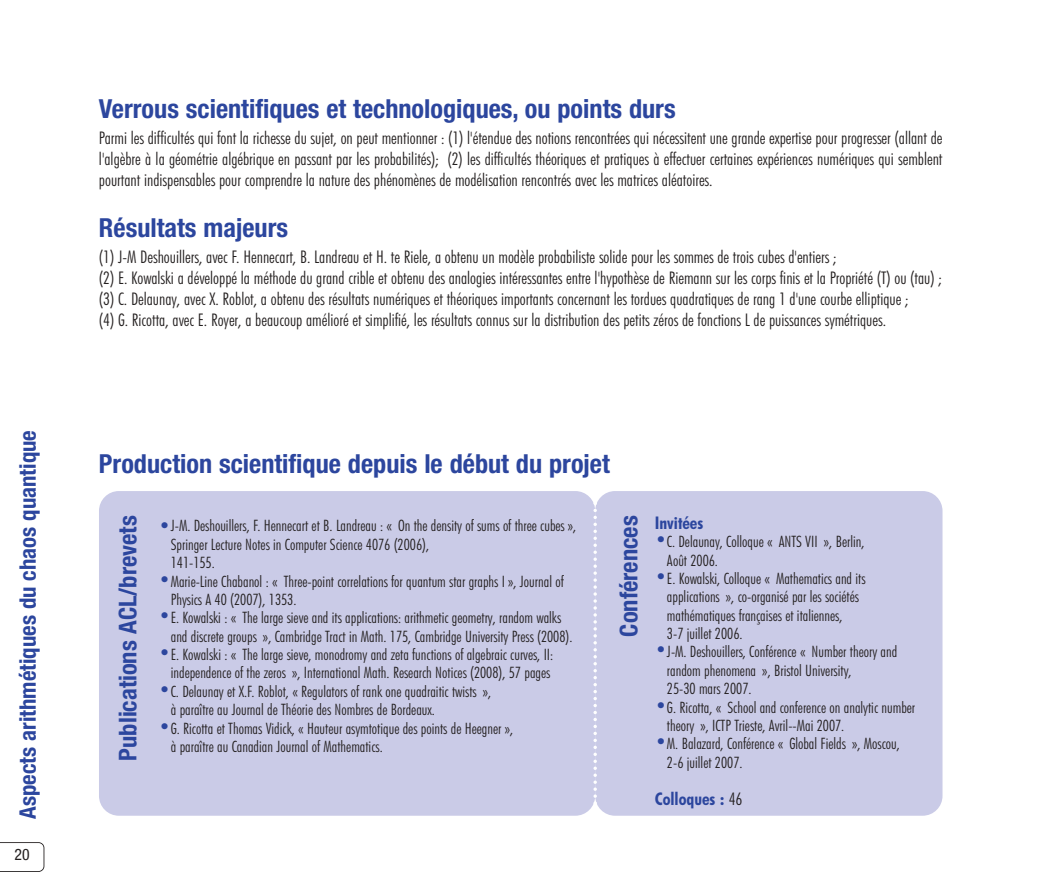
<style>
.page{position:relative;width:1042px;height:893px;background:#fff}
.page>*{position:absolute;margin:0;border:0;box-sizing:border-box;transform-origin:0 0}
.t1{font:700 condensed 26.25px "Helvetica Neue LT Std";color:#2c469e}
.t2{font:700 condensed 24.5px "Helvetica Neue LT Std";color:#2c469e}
.t3{font:700 condensed 22.75px "Helvetica Neue LT Std";color:#2c469e}
.t4{font:300 condensed 17.5px/21px "Futura BT";color:#231f1f;text-align:justify}
.t5{font:700 condensed 17.5px "Futura BT";color:#2c469e}
.t6{font:300 condensed 15.75px/18.4px "Futura BT";color:#231f1f}
.t7{font:condensed 15.75px "Helvetica Neue LT Std";color:#231f1f}
.s1{font-size:21px;color:#2c469e}
.s2{font-weight:300;color:#231f1f}
</style>
<div class="page">
<svg style="left:0;top:842px;width:44px;height:30px"></svg>
<div style="left:99px;top:491px;width:496px;height:325px;background:#cacbe7;border-radius:20px"></div>
<div style="left:595px;top:491px;width:347px;height:325px;background:#cacbe7;border-radius:20px"></div>
<svg style="left:593px;top:502px;width:4px;height:302px"></svg>
<h3 class="t3" style="left:20px;top:819px;width:390px;rotate:-90deg">Aspects arithmétiques du chaos quantique</h3>
<p class="t7" style="left:15px;top:849px;width:17px">20</p>
<h1 class="t1" style="left:99px;top:99px;width:578px">Verrous scientifiques et technologiques, ou points durs</h1>
<p class="t4" style="left:99px;top:128px;width:845px">Parmi les difficultés qui font la richesse du sujet, on peut mentionner : (1) l'étendue des notions rencontrées qui nécessitent une grande expertise pour progresser (allant de l'algèbre à la géométrie algébrique en passant par les probabilités); (2) les difficultés théoriques et pratiques à effectuer certaines expériences numériques qui semblent pourtant indispensables pour comprendre la nature des phénomènes de modélisation rencontrés avec les matrices aléatoires.</p>
<h1 class="t1" style="left:99px;top:218px;width:191px">Résultats majeurs</h1>
<p class="t4" style="left:99px;top:247px;width:844px;text-align:left">(1) J-M Deshouillers, avec F. Hennecart, B. Landreau et H. te Riele, a obtenu un modèle probabiliste solide pour les sommes de trois cubes d'entiers ;<br>(2) E. Kowalski a développé la méthode du grand crible et obtenu des analogies intéressantes entre l'hypothèse de Riemann sur les corps finis et la Propriété (T) ou (tau) ; (3) C. Delaunay, avec X. Roblot, a obtenu des résultats numériques et théoriques importants concernant les tordues quadratiques de rang 1 d'une courbe elliptique ;<br>(4) G. Ricotta, avec E. Royer, a beaucoup amélioré et simplifié, les résultats connus sur la distribution des petits zéros de fonctions L de puissances symétriques.</p>
<h1 class="t1" style="left:99px;top:454px;width:512px">Production scientifique depuis le début du projet</h1>
<h2 class="t2" style="left:119px;top:760px;width:246px;rotate:-90deg">Publications ACL/brevets</h2>
<p class="t6" style="left:171px;top:518px;width:407px;text-indent:-12px"><span class="s1">•</span>J-M. Deshouillers, F. Hennecart et B. Landreau : « On the density of sums of three cubes »,<br>Springer Lecture Notes in Computer Science 4076 (2006),<br>141-155.</p>
<p class="t6" style="left:171px;top:573px;width:394px;text-indent:-12px"><span class="s1">•</span>Marie-Line Chabanol : « Three-point correlations for quantum star graphs I », Journal of<br>Physics A 40 (2007), 1353.</p>
<p class="t6" style="left:171px;top:609px;width:403px;text-indent:-12px"><span class="s1">•</span>E. Kowalski : « The large sieve and its applications: arithmetic geometry, random walks and discrete groups », Cambridge Tract in Math. 175, Cambridge University Press (2008).</p>
<p class="t6" style="left:158px;top:646px;width:396px;text-align:center"><span class="s1">•</span>E. Kowalski : « The large sieve, monodromy and zeta functions of algebraic curves, II: independence of the zeros », International Math. Research Notices (2008), 57 pages</p>
<p class="t6" style="left:171px;top:683px;width:322px;text-indent:-12px"><span class="s1">•</span>C. Delaunay et X.F. Roblot, « Regulators of rank one quadraitic twists », à paraître au Journal de Théorie des Nombres de Bordeaux.</p>
<p class="t6" style="left:171px;top:720px;width:344px;text-indent:-12px"><span class="s1">•</span>G. Ricotta et Thomas Vidick, « Hauteur asymtotique des points de Heegner », à paraître au Canadian Journal of Mathematics.</p>
<h2 class="t2" style="left:620px;top:637px;width:123px;rotate:-90deg">Conférences</h2>
<p class="t5" style="left:655px;top:515px;width:50px">Invitées</p>
<p class="t6" style="left:667px;top:533px;width:199px;text-indent:-12px"><span class="s1">•</span>C. Delaunay, Colloque « ANTS VII », Berlin,<br>Août 2006.</p>
<p class="t6" style="left:667px;top:570px;width:200px;text-indent:-12px"><span class="s1">•</span>E. Kowalski, Colloque « Mathematics and its applications », co-organisé par les sociétés mathématiques françaises et italiennes,<br>3-7 juillet 2006.</p>
<p class="t6" style="left:667px;top:643px;width:232px;text-indent:-12px"><span class="s1">•</span>J-M. Deshouillers, Conférence « Number theory and random phenomena », Bristol University,<br>25-30 mars 2007.</p>
<p class="t6" style="left:667px;top:699px;width:250px;text-indent:-12px"><span class="s1">•</span>G. Ricotta, « School and conference on analytic number theory », ICTP Trieste, Avril--Mai 2007.</p>
<p class="t6" style="left:667px;top:735px;width:234px;text-indent:-12px"><span class="s1">•</span>M. Balazard, Conférence « Global Fields », Moscou,<br>2-6 juillet 2007.</p>
<p class="t5" style="left:655px;top:791px;width:89px">Colloques : <span class="s2">46</span></p>
</div>
